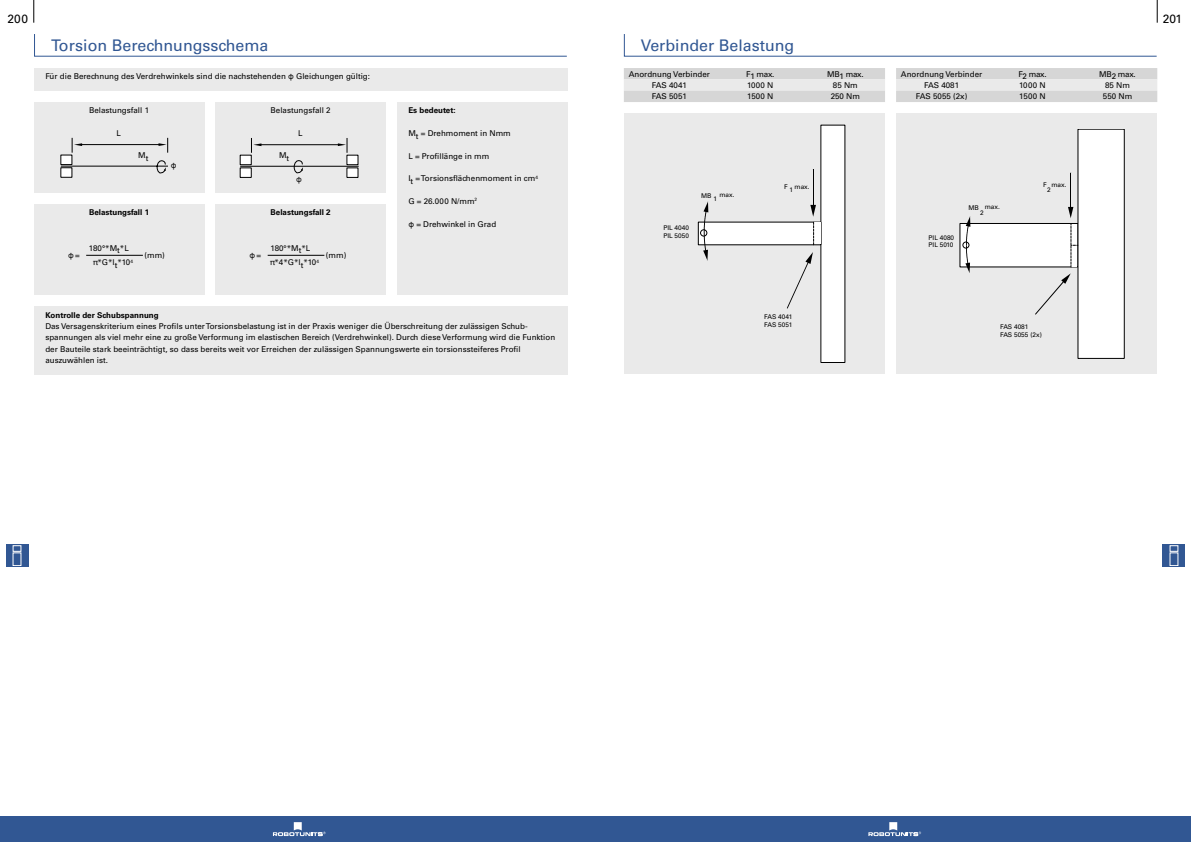
<style>
.page{position:relative;width:1191px;height:842px;background:#fff}
.page>*{position:absolute;margin:0;border:0;box-sizing:border-box;transform-origin:0 0}
.t1{font:16px "Univers";color:#315793}
.t2{font:12px "Univers";color:#000}
.t3{font:8px/11.3px "Univers";color:#000}
.t4{font:700 8px "Univers";color:#000}
.t5{font:8px "Helvetica";color:#000}
.t6{font:6.5px/7.8px "Univers";color:#000}
.s1{font-family:"Helvetica"}
.s2{font-family:"Univers"}
</style>
<div class="page">
<div style="left:0;top:816px;width:595px;height:26px;background:#315793"></div>
<svg style="left:273px;top:822px;width:52px;height:14px"></svg>
<svg style="left:34px;top:0;width:1px;height:23px"></svg>
<div style="left:595px;top:816px;width:596px;height:26px;background:#315793"></div>
<svg style="left:868px;top:822px;width:53px;height:14px"></svg>
<svg style="left:1157px;top:0;width:1px;height:23px"></svg>
<svg style="left:34px;top:34px;width:533px;height:23px"></svg>
<svg style="left:623px;top:34px;width:534px;height:23px"></svg>
<div style="left:34px;top:68px;width:533px;height:23px;background:#eaeaea"></div>
<div style="left:34px;top:306px;width:533px;height:68px;background:#eaeaea"></div>
<div style="left:215px;top:204px;width:171px;height:91px;background:#eaeaea"></div>
<div style="left:34px;top:204px;width:170px;height:91px;background:#eaeaea"></div>
<div style="left:34px;top:102px;width:170px;height:91px;background:#eaeaea"></div>
<div style="left:624px;top:113px;width:260px;height:261px;background:#eaeaea"></div>
<div style="left:821px;top:125px;width:24px;height:237px;background:#fff"></div>
<div style="left:698px;top:222px;width:123px;height:23px;background:#fff"></div>
<div style="left:700px;top:229px;width:7px;height:7px;border:1px solid #000;border-radius:50%"></div>
<hr style="left:813px;top:169px;width:1px;height:38px;background:#000">
<svg style="left:810px;top:205px;width:6px;height:40px"></svg>
<svg style="left:787px;top:252px;width:26px;height:57px"></svg>
<svg style="left:703px;top:202px;width:5px;height:59px"></svg>
<div style="left:896px;top:113px;width:261px;height:261px;background:#eaeaea"></div>
<div style="left:959px;top:223px;width:119px;height:44px;background:#fff;border:1px solid #000"></div>
<div style="left:1078px;top:129px;width:46px;height:229px;background:#fff"></div>
<svg style="left:1070px;top:224px;width:7px;height:43px"></svg>
<div style="left:962px;top:242px;width:7px;height:6px;border:1px solid #000;border-radius:50%"></div>
<hr style="left:1070px;top:173px;width:1px;height:36px;background:#000">
<svg style="left:1068px;top:207px;width:5px;height:11px"></svg>
<svg style="left:1035px;top:274px;width:35px;height:41px"></svg>
<svg style="left:963px;top:216px;width:7px;height:57px"></svg>
<div style="left:215px;top:102px;width:171px;height:91px;background:#eaeaea"></div>
<div style="left:61px;top:168px;width:11px;height:9px;background:#fff"></div>
<div style="left:61px;top:155px;width:11px;height:10px;background:#fff"></div>
<svg style="left:61px;top:159px;width:107px;height:15px"></svg>
<hr style="left:80px;top:144px;width:79px;height:1px;background:#000">
<svg style="left:158px;top:138px;width:10px;height:15px"></svg>
<svg style="left:72px;top:138px;width:10px;height:15px"></svg>
<svg style="left:294px;top:160px;width:9px;height:13px"></svg>
<div style="left:347px;top:168px;width:11px;height:9px;background:#fff"></div>
<div style="left:347px;top:168px;width:11px;height:10px;border:1px solid #000"></div>
<div style="left:240px;top:168px;width:11px;height:9px;background:#fff"></div>
<div style="left:240px;top:168px;width:11px;height:10px;border:1px solid #000"></div>
<div style="left:347px;top:155px;width:11px;height:10px;background:#fff"></div>
<div style="left:347px;top:155px;width:11px;height:10px;border:1px solid #000"></div>
<div style="left:240px;top:155px;width:11px;height:10px;background:#fff"></div>
<div style="left:240px;top:155px;width:11px;height:10px;border:1px solid #000"></div>
<hr style="left:240px;top:166px;width:119px;height:1px;background:#000">
<hr style="left:259px;top:145px;width:80px;height:1px;background:#000">
<svg style="left:338px;top:138px;width:10px;height:15px"></svg>
<svg style="left:251px;top:138px;width:10px;height:15px"></svg>
<hr style="left:86px;top:255px;width:57px;height:1px;background:#000">
<hr style="left:268px;top:255px;width:56px;height:1px;background:#000">
<div style="left:397px;top:102px;width:170px;height:193px;background:#eaeaea"></div>
<svg style="left:896px;top:68px;width:261px;height:34px;background:#ddd"></svg>
<svg style="left:624px;top:68px;width:261px;height:34px;background:#ddd"></svg>
<div style="left:1162px;top:544px;width:23px;height:23px;background:#315793"></div>
<svg style="left:1169px;top:545px;width:9px;height:21px"></svg>
<svg style="left:6px;top:544px;width:22px;height:23px"></svg>
<svg style="left:13px;top:545px;width:8px;height:21px"></svg>
<h2 class="t2" style="left:8px;top:11px;width:22px">200</h2>
<h2 class="t2" style="left:1162px;top:11px;width:21px">201</h2>
<h1 class="t1" style="left:51px;top:36px;width:219px">Torsion Berechnungsschema</h1>
<h1 class="t1" style="left:641px;top:36px;width:155px">Verbinder Belastung</h1>
<p class="t3" style="left:45px;top:71px;width:326px">Für die Berechnung des Verdrehwinkels sind die nachstehenden <span class="s1">φ</span> Gleichungen gültig:</p>
<p class="t3" style="left:629px;top:68px;width:83px">Anordnung Verbinder</p>
<p class="t3" style="left:746px;top:68px;width:30px">F1 max.</p>
<p class="t3" style="left:827px;top:68px;width:38px">MB1 max.</p>
<p class="t3" style="left:652px;top:79px;width:37px">FAS 4041</p>
<p class="t3" style="left:747px;top:79px;width:28px">1000 N</p>
<p class="t3" style="left:833px;top:79px;width:26px">85 Nm</p>
<p class="t3" style="left:652px;top:91px;width:37px">FAS 5051</p>
<p class="t3" style="left:747px;top:91px;width:28px">1500 N</p>
<p class="t3" style="left:830px;top:91px;width:31px">250 Nm</p>
<p class="t3" style="left:901px;top:68px;width:83px">Anordnung Verbinder</p>
<p class="t3" style="left:1018px;top:68px;width:30px">F2 max.</p>
<p class="t3" style="left:1099px;top:68px;width:38px">MB2 max.</p>
<p class="t3" style="left:924px;top:79px;width:37px">FAS 4081</p>
<p class="t3" style="left:1019px;top:79px;width:28px">1000 N</p>
<p class="t3" style="left:1105px;top:79px;width:26px">85 Nm</p>
<p class="t3" style="left:916px;top:91px;width:53px">FAS 5055 (2x)</p>
<p class="t3" style="left:1019px;top:91px;width:28px">1500 N</p>
<p class="t3" style="left:1103px;top:91px;width:31px">550 Nm</p>
<p class="t3" style="left:89px;top:105px;width:62px">Belastungsfall 1</p>
<p class="t3" style="left:270px;top:105px;width:62px">Belastungsfall 2</p>
<p class="t3" style="left:117px;top:128px;width:6px">L</p>
<p class="t3" style="left:298px;top:128px;width:6px">L</p>
<p class="t3" style="left:138px;top:151px;width:12px">Mt</p>
<p class="t3" style="left:279px;top:151px;width:12px">Mt</p>
<p class="t5" style="left:171px;top:159px;width:7px">φ</p>
<p class="t5" style="left:296px;top:173px;width:7px">φ</p>
<p class="t4" style="left:89px;top:208px;width:62px">Belastungsfall 1</p>
<p class="t4" style="left:270px;top:208px;width:62px">Belastungsfall 2</p>
<p class="t3" style="left:89px;top:243px;width:41px">180°*Mt*L</p>
<p class="t3" style="left:270px;top:243px;width:41px">180°*Mt*L</p>
<p class="t5" style="left:68px;top:249px;width:13px">φ<span class="s2">=</span></p>
<p class="t3" style="left:144px;top:250px;width:22px">(mm)</p>
<p class="t5" style="left:249px;top:249px;width:13px">φ<span class="s2">=</span></p>
<p class="t3" style="left:326px;top:250px;width:22px">(mm)</p>
<p class="t3" style="left:93px;top:257px;width:41px"><span class="s1">π</span>*G*lt*10<sup>4</sup></p>
<p class="t3" style="left:270px;top:257px;width:50px"><span class="s1">π</span>*4*G*lt*10<sup>4</sup></p>
<p class="t4" style="left:408px;top:106px;width:49px">Es bedeutet:</p>
<p class="t3" style="left:408px;top:128px;width:104px">Mt = Drehmoment in Nmm</p>
<p class="t3" style="left:408px;top:150px;width:82px">L = Profillänge in mm</p>
<p class="t3" style="left:408px;top:173px;width:131px">It = Torsionsflächenmoment in cm<sup>4</sup></p>
<p class="t3" style="left:408px;top:196px;width:70px">G = 26.000 N/mm<sup>2</sup></p>
<p class="t3" style="left:408px;top:218px;width:89px"><span class="s1">φ</span> = Drehwinkel in Grad</p>
<p class="t4" style="left:45px;top:310px;width:115px">Kontrolle der Schubspannung</p>
<p class="t3" style="left:45px;top:320px;width:511px">Das Versagenskriterium eines Profils unter Torsionsbelastung ist in der Praxis weniger die Überschreitung der zulässigen Schub&shy;spannungen als viel mehr eine zu große Verformung im elastischen Bereich (Verdrehwinkel). Durch diese Verformung wird die Funktion der Bauteile stark beeinträchtigt, so dass bereits weit vor Erreichen der zulässigen Spannungswerte ein torsionssteiferes Profil auszuwählen ist.</p>
<p class="t6" style="left:663px;top:224px;width:27px">PIL 4040<br>PIL 5050</p>
<p class="t6" style="left:701px;top:191px;width:12px">MB</p>
<p class="t6" style="left:719px;top:191px;width:17px">max.</p>
<p class="t6" style="left:713px;top:195px;width:5px">1</p>
<p class="t6" style="left:784px;top:184px;width:11px">F 1</p>
<p class="t6" style="left:794px;top:182px;width:17px">max.</p>
<p class="t6" style="left:764px;top:313px;width:30px">FAS 4041<br>FAS 5051</p>
<p class="t6" style="left:928px;top:234px;width:27px">PIL 4080<br>PIL 5010</p>
<p class="t6" style="left:968px;top:204px;width:12px">MB</p>
<p class="t6" style="left:984px;top:203px;width:17px">max.</p>
<p class="t6" style="left:980px;top:209px;width:5px">2</p>
<p class="t6" style="left:1043px;top:181px;width:5px">F</p>
<p class="t6" style="left:1051px;top:181px;width:17px">max.</p>
<p class="t6" style="left:1047px;top:186px;width:5px">2</p>
<p class="t6" style="left:1000px;top:323px;width:43px">FAS 4081<br>FAS 5055 (2x)</p>
</div>
